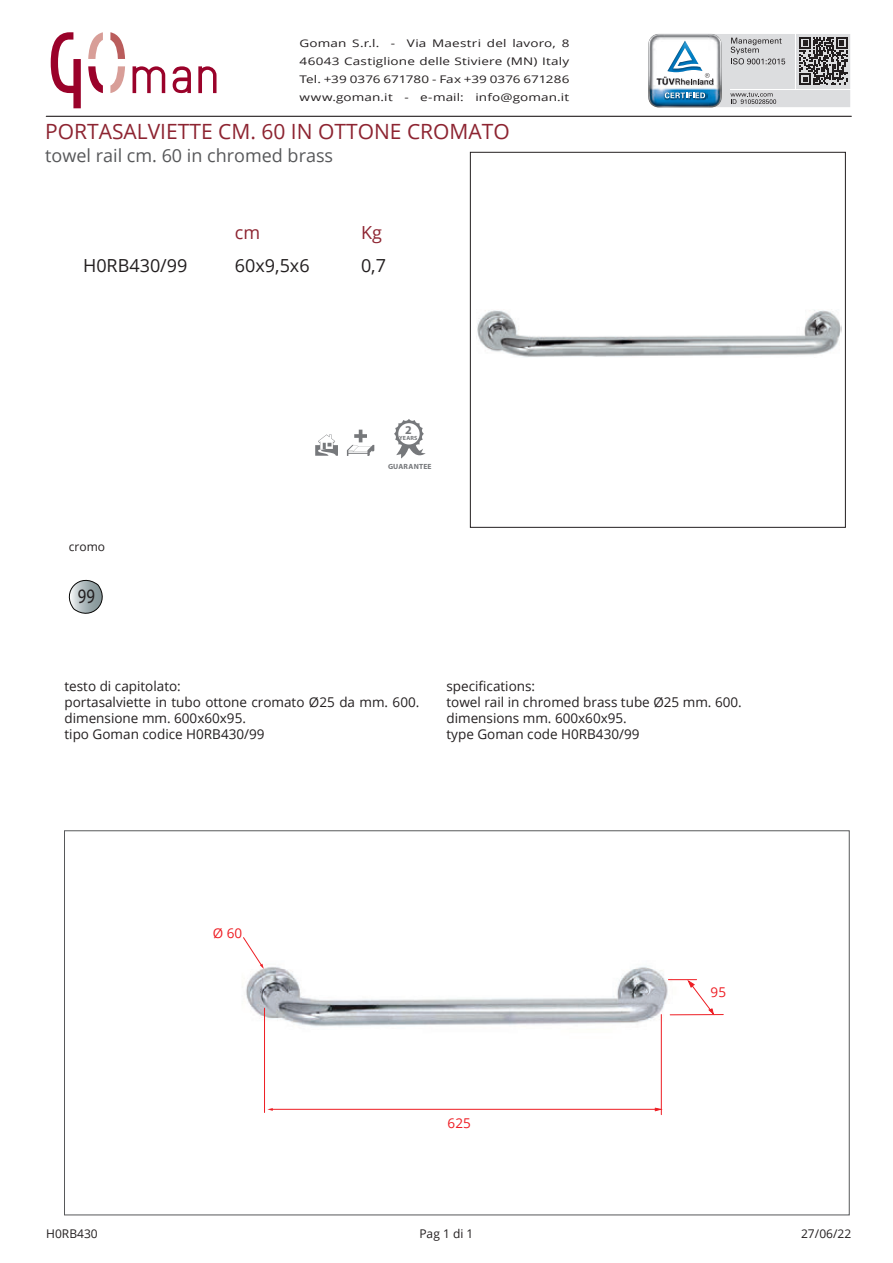
<style>
.page{position:relative;width:893px;height:1263px;background:#fff}
.page>*{position:absolute;margin:0;border:0;box-sizing:border-box;transform-origin:0 0}
.t1{font:21px "Open Sans";color:#8d2431}
.t2{font:20.7px "Myriad Pro";color:#231f20;scale:.8 1}
.t3{font:18px "Open Sans";color:#57585a}
.t4{font:18px "Open Sans";color:#231f20}
.t5{font:18px "Open Sans";color:#8d2431}
.t6{font:13.5px/16.2px "Open Sans";color:#231f20}
.t7{font:13.5px "Open Sans";color:#ee1d23}
.t8{font:12px "Open Sans";color:#231f20}
.t9{font:700 12px "Myriad Pro";color:#76787b}
.t10{font:10.5px/18px "Open Sans";letter-spacing:.01em;color:#231f20;text-align:justify;scale:1.29 1}
.t11{font:700 7.5px "Myriad Pro";letter-spacing:.025em;color:#76787b}
.t12{font:700 6px "Myriad Pro";letter-spacing:.04em;color:#76787b}
</style>
<div class="page">
<hr style="left:46px;top:116px;width:805px;height:1px;background:#231f20">
<svg style="left:648px;top:33px;width:202px;height:75px"></svg>
<svg style="left:88px;top:66px;width:15px;height:27px"></svg>
<svg style="left:198px;top:66px;width:19px;height:27px"></svg>
<svg style="left:133px;top:66px;width:32px;height:27px"></svg>
<svg style="left:173px;top:66px;width:18px;height:27px"></svg>
<svg style="left:88px;top:32px;width:15px;height:27px"></svg>
<svg style="left:110px;top:32px;width:15px;height:27px"></svg>
<svg style="left:110px;top:66px;width:15px;height:27px"></svg>
<svg style="left:51px;top:32px;width:30px;height:76px"></svg>
<svg style="left:315px;top:434px;width:23px;height:22px"></svg>
<svg style="left:347px;top:430px;width:27px;height:26px"></svg>
<div style="left:470px;top:152px;width:376px;height:375px;border:1px solid #231f20"></div>
<svg style="left:394px;top:419px;width:32px;height:39px"></svg>
<svg style="left:68px;top:579px;width:35px;height:35px"></svg>
<img style="left:477px;top:310px;width:364px;height:47px">
<img style="left:246px;top:966px;width:419px;height:61px">
<hr style="left:264px;top:1008px;width:1px;height:104px;background:#ee1d23">
<hr style="left:272px;top:1109px;width:384px;height:1px;background:#ee1d23">
<svg style="left:267px;top:1108px;width:6px;height:3px"></svg>
<svg style="left:654px;top:979px;width:70px;height:136px"></svg>
<svg style="left:243px;top:937px;width:21px;height:32px"></svg>
<p class="t10" style="left:299px;top:34px;width:211px">Goman S.r.l. - Via Maestri del lavoro, 8<br>46043 Castiglione delle Stiviere (MN) Italy Tel. +39 0376 671780 - Fax +39 0376 671286 www.goman.it - e-mail: info@goman.it</p>
<h1 class="t1" style="left:45px;top:117px;width:466px">PORTASALVIETTE CM. 60 IN OTTONE CROMATO</h1>
<h3 class="t3" style="left:45px;top:143px;width:289px">towel rail cm. 60 in chromed brass</h3>
<h3 class="t4" style="left:83px;top:253px;width:106px">H0RB430/99</h3>
<h3 class="t5" style="left:235px;top:221px;width:27px">cm</h3>
<h3 class="t4" style="left:235px;top:253px;width:76px">60x9,5x6</h3>
<h3 class="t5" style="left:361px;top:221px;width:22px">Kg</h3>
<h3 class="t4" style="left:361px;top:253px;width:27px">0,7</h3>
<p class="t8" style="left:69px;top:538px;width:38px">cromo</p>
<h2 class="t2" style="left:78px;top:584px;width:23px">99</h2>
<p class="t9" style="left:405px;top:422px;width:8px">2</p>
<p class="t12" style="left:399px;top:434px;width:20px">YEARS</p>
<p class="t11" style="left:388px;top:461px;width:45px">GUARANTEE</p>
<p class="t6" style="left:64px;top:677px;width:356px">testo di capitolato:<br>portasalviette in tubo ottone cromato Ø25 da mm. 600. dimensione mm. 600x60x95.<br>tipo Goman codice H0RB430/99</p>
<p class="t6" style="left:446px;top:677px;width:297px">specifications:<br>towel rail in chromed brass tube Ø25 mm. 600. dimensions mm. 600x60x95.<br>type Goman code H0RB430/99</p>
<p class="t7" style="left:213px;top:924px;width:31px">Ø 60</p>
<p class="t7" style="left:448px;top:1114px;width:25px">625</p>
<p class="t7" style="left:711px;top:983px;width:17px">95</p>
<p class="t8" style="left:46px;top:1226px;width:53px">H0RB430</p>
<p class="t8" style="left:419px;top:1226px;width:56px">Pag 1 di 1</p>
<p class="t8" style="left:801px;top:1226px;width:52px">27/06/22</p>
</div>
